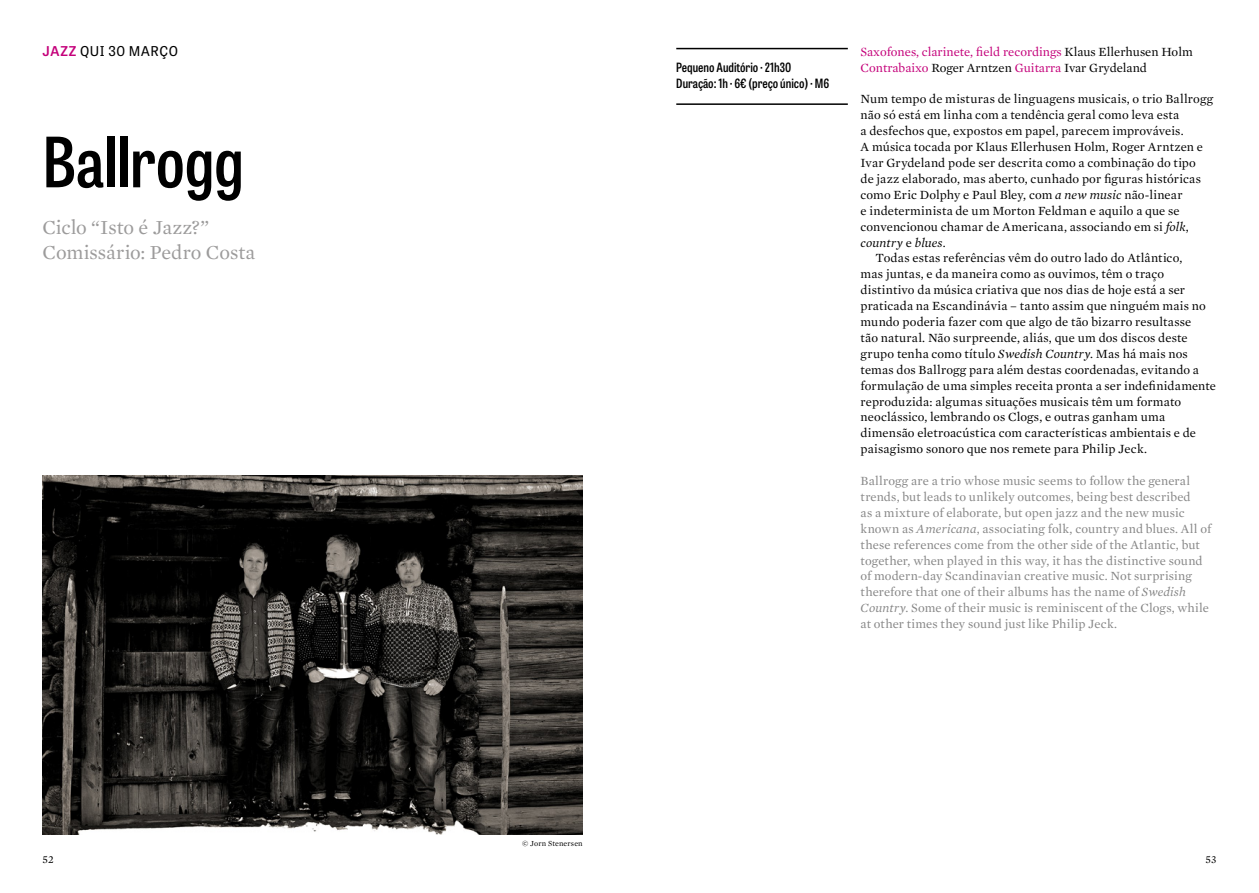
<style>
.page{position:relative;width:1259px;height:893px;background:#fff}
.page>*{position:absolute;margin:0;border:0;box-sizing:border-box;transform-origin:0 0}
.t1{font:600 69px "Tablet Gothic Condensed";letter-spacing:-.005em;color:#000}
.t2{font:20.25px/25.3px "Mercury Text G1";letter-spacing:-.005em;color:#9c9b9b}
.t3{font:13.5px "Tablet Gothic";letter-spacing:.045em;color:#000}
.t4{font:12.75px "Mercury Text G1";letter-spacing:.01em;color:#000}
.t5{font:12.75px/15.9px "Mercury Text G1";letter-spacing:.005em;color:#868686}
.t6{font:12.75px/15.9px "Mercury Text G1";color:#c4007a}
.t7{font:600 12.75px/15.9px "Tablet Gothic Condensed";color:#000}
.t8{font:italic 12.75px "Mercury Text G1";letter-spacing:.01em;color:#000}
.t9{font:10.8px "Mercury Text G1";color:#000}
.t10{font:7.8px "Mercury Text G1";letter-spacing:.01em;color:#000}
.s1{font-weight:600;color:#c4007a}
.s2{color:#000}
.s3{font-style:italic}
.s4{font-style:normal}
</style>
<div class="page">
<img style="left:43px;top:475px;width:540px;height:360px">
<hr style="left:676px;top:48px;width:172px;height:1px;background:#000">
<hr style="left:676px;top:103px;width:172px;height:2px;background:#000">
<p class="t3" style="left:43px;top:41px;width:137px"><span class="s1">JAZZ</span> QUI 30 MARÇO</p>
<h1 class="t1" style="left:43px;top:115px;width:203px">Ballrogg</h1>
<h2 class="t2" style="left:43px;top:213px;width:214px">Ciclo “Isto é Jazz?”<br>Comissário: Pedro Costa</h2>
<p class="t10" style="left:522px;top:838px;width:62px">© Jorn Stenersen</p>
<p class="t7" style="left:676px;top:59px;width:154px">Pequeno Auditório · 21h30<br>Duração: 1h · 6€ (preço único) · M6</p>
<p class="t6" style="left:860px;top:43px;width:334px">Saxofones, clarinete, field recordings <span class="s2">Klaus Ellerhusen Holm<br></span>Contrabaixo <span class="s2">Roger Arntzen</span> Guitarra <span class="s2">Ivar Grydeland</span></p>
<p class="t4" style="left:860px;top:90px;width:354px">Num tempo de misturas de linguagens musicais, o trio Ballrogg</p>
<p class="t4" style="left:860px;top:106px;width:320px">não só está em linha com a tendência geral como leva esta</p>
<p class="t4" style="left:860px;top:122px;width:324px">a desfechos que, expostos em papel, parecem improváveis.</p>
<p class="t4" style="left:860px;top:138px;width:344px">A música tocada por Klaus Ellerhusen Holm, Roger Arntzen e</p>
<p class="t4" style="left:860px;top:154px;width:337px">Ivar Grydeland pode ser descrita como a combinação do tipo</p>
<p class="t4" style="left:860px;top:169px;width:342px">de jazz elaborado, mas aberto, cunhado por figuras históricas</p>
<p class="t4" style="left:860px;top:185px;width:323px">como Eric Dolphy e Paul Bley, com <span class="s3">a new music</span> não-linear</p>
<p class="t4" style="left:860px;top:201px;width:321px">e indeterminista de um Morton Feldman e aquilo a que se</p>
<p class="t4" style="left:860px;top:217px;width:330px">convencionou chamar de Americana, associando em si <span class="s3">folk</span>,</p>
<p class="t8" style="left:860px;top:233px;width:87px">country <span class="s4">e</span> blues<span class="s4">.</span></p>
<p class="t4" style="left:875px;top:249px;width:308px">Todas estas referências vêm do outro lado do Atlântico,</p>
<p class="t4" style="left:860px;top:265px;width:305px">mas juntas, e da maneira como as ouvimos, têm o traço</p>
<p class="t4" style="left:860px;top:281px;width:326px">distintivo da música criativa que nos dias de hoje está a ser</p>
<p class="t4" style="left:860px;top:297px;width:347px">praticada na Escandinávia – tanto assim que ninguém mais no</p>
<p class="t4" style="left:860px;top:313px;width:332px">mundo poderia fazer com que algo de tão bizarro resultasse</p>
<p class="t4" style="left:860px;top:328px;width:329px">tão natural. Não surpreende, aliás, que um dos discos deste</p>
<p class="t4" style="left:860px;top:344px;width:329px">grupo tenha como título <span class="s3">Swedish Country</span>. Mas há mais nos</p>
<p class="t4" style="left:860px;top:360px;width:340px">temas dos Ballrogg para além destas coordenadas, evitando a</p>
<p class="t4" style="left:860px;top:376px;width:357px">formulação de uma simples receita pronta a ser indefinidamente</p>
<p class="t4" style="left:860px;top:392px;width:322px">reproduzida: algumas situações musicais têm um formato</p>
<p class="t4" style="left:860px;top:408px;width:306px">neoclássico, lembrando os Clogs, e outras ganham uma</p>
<p class="t4" style="left:860px;top:424px;width:337px">dimensão eletroacústica com características ambientais e de</p>
<p class="t4" style="left:860px;top:440px;width:288px">paisagismo sonoro que nos remete para Philip Jeck.</p>
<p class="t5" style="left:860px;top:472px;width:352px">Ballrogg are a trio whose music seems to follow the general trends, but leads to unlikely outcomes, being best described<br>as a mixture of elaborate, but open jazz and the new music known as <span class="s3">Americana</span>, associating folk, country and blues. All of these references come from the other side of the Atlantic, but together, when played in this way, it has the distinctive sound of modern-day Scandinavian creative music. Not surprising therefore that one of their albums has the name of <span class="s3">Swedish Country</span>. Some of their music is reminiscent of the Clogs, while at other times they sound just like Philip Jeck.</p>
<p class="t9" style="left:43px;top:852px;width:13px">52</p>
<p class="t9" style="left:1205px;top:852px;width:12px">53</p>
</div>
